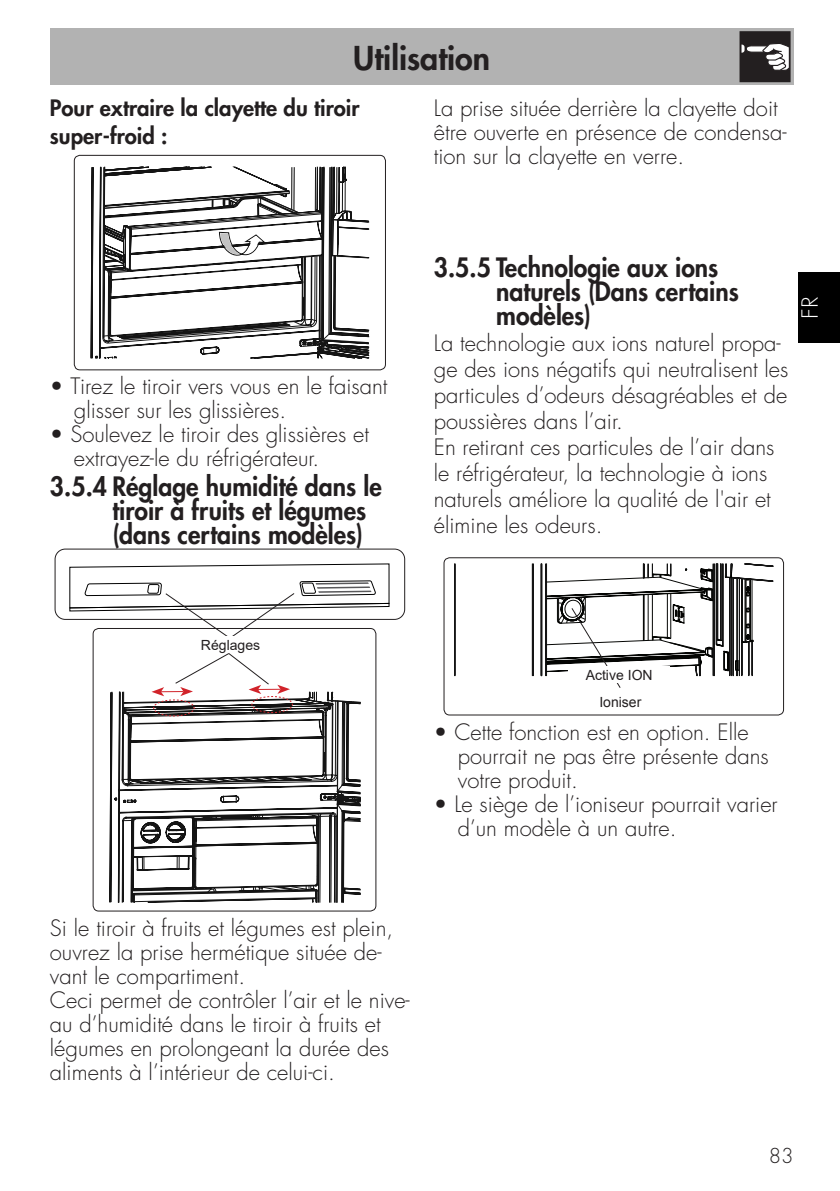
<style>
.page{position:relative;width:840px;height:1191px;background:#fff}
.page>*{position:absolute;margin:0;border:0;box-sizing:border-box;transform-origin:0 0}
.t1{font:800 32px "Futura Std";color:#231f20}
.t2{font:800 26px/24px "Futura Std";color:#231f20;scale:.95 1}
.t3{font:300 22px/24px "Futura Std";color:#231f20}
.t4{font:800 22px/28px "Futura Std";color:#231f20}
.t5{font:300 21.6px "Futura Std";color:#fff;scale:1.11 1}
.t6{font:300 20px "Futura Std";color:#231f20}
.t7{font:14px "Arial";color:#231f20}
</style>
<div class="page">
<div style="left:797px;top:272px;width:42px;height:70px;background:#000"></div>
<svg style="left:70px;top:154px;width:319px;height:758px"></svg>
<div style="left:443px;top:557px;width:340px;height:158px;border:1px solid #231f20;border-radius:6px"></div>
<hr style="left:454px;top:564px;width:1px;height:111px;background:#141414">
<hr style="left:531px;top:564px;width:1px;height:111px;background:#141414">
<hr style="left:532px;top:564px;width:1px;height:111px;background:#141414">
<hr style="left:540px;top:564px;width:1px;height:111px;background:#141414">
<hr style="left:541px;top:564px;width:1px;height:111px;background:#141414">
<svg style="left:545px;top:563px;width:228px;height:125px"></svg>
<div style="left:50px;top:28px;width:743px;height:57px;background:#b2b2b2"></div>
<svg style="left:739px;top:31px;width:51px;height:51px;background:#4f4c4d"></svg>
<div style="left:568px;top:666px;width:101px;height:17px;background:#fff"></div>
<div style="left:157px;top:636px;width:146px;height:17px;background:#fff"></div>
<p class="t1" style="left:353px;top:38px;width:138px">Utilisation</p>
<p class="t4" style="left:50px;top:94px;width:311px">Pour extraire la clayette du tiroir super-froid :</p>
<p class="t3" style="left:433px;top:97px;width:354px">La prise située derrière la clayette doit être ouverte en présence de condensa&shy;tion sur la clayette en verre.</p>
<p class="t3" style="left:74px;top:375px;width:315px;text-indent:-24px">• Tirez le tiroir vers vous en le faisant glisser sur les glissières.</p>
<p class="t3" style="left:74px;top:423px;width:296px;text-indent:-24px">• Soulevez le tiroir des glissières et extrayez-le du réfrigérateur.</p>
<p class="t2" style="left:112px;top:474px;width:285px;text-indent:-62px">3.5.4 Réglage humidité dans le tiroir à fruits et légumes (dans certains modèles)</p>
<p class="t2" style="left:496px;top:256px;width:257px;text-indent:-62px">3.5.5 Technologie aux ions naturels (Dans certains modèles)</p>
<p class="t3" style="left:433px;top:331px;width:356px;line-height:26px">La technologie aux ions naturel propa&shy;ge des ions négatifs qui neutralisent les particules d’odeurs désagréables et de poussières dans l’air.</p>
<p class="t3" style="left:433px;top:435px;width:342px;line-height:26px">En retirant ces particules de l’air dans le réfrigérateur, la technologie à ions naturels améliore la qualité de l'air et élimine les odeurs.</p>
<p class="t5" style="left:796px;top:318px;width:22px;rotate:-90deg">FR</p>
<p class="t7" style="left:204px;top:634px;width:63px">Fresh dial</p>
<p class="t7" style="left:201px;top:635px;width:61px">Réglages</p>
<p class="t7" style="left:585px;top:665px;width:68px">Active ION</p>
<p class="t7" style="left:599px;top:693px;width:44px">Ioniser</p>
<p class="t3" style="left:457px;top:720px;width:312px;text-indent:-24px">• Cette fonction est en option. Elle pourrait ne pas être présente dans votre produit.</p>
<p class="t3" style="left:457px;top:792px;width:321px;text-indent:-24px">• Le siège de l’ioniseur pourrait varier d’un modèle à un autre.</p>
<p class="t3" style="left:50px;top:916px;width:344px">Si le tiroir à fruits et légumes est plein, ouvrez la prise hermétique située de&shy;vant le compartiment.</p>
<p class="t3" style="left:50px;top:988px;width:361px">Ceci permet de contrôler l’air et le nive&shy;au d’humidité dans le tiroir à fruits et légumes en prolongeant la durée des aliments à l’intérieur de celui-ci.</p>
<p class="t6" style="left:768px;top:1143px;width:26px">83</p>
</div>
